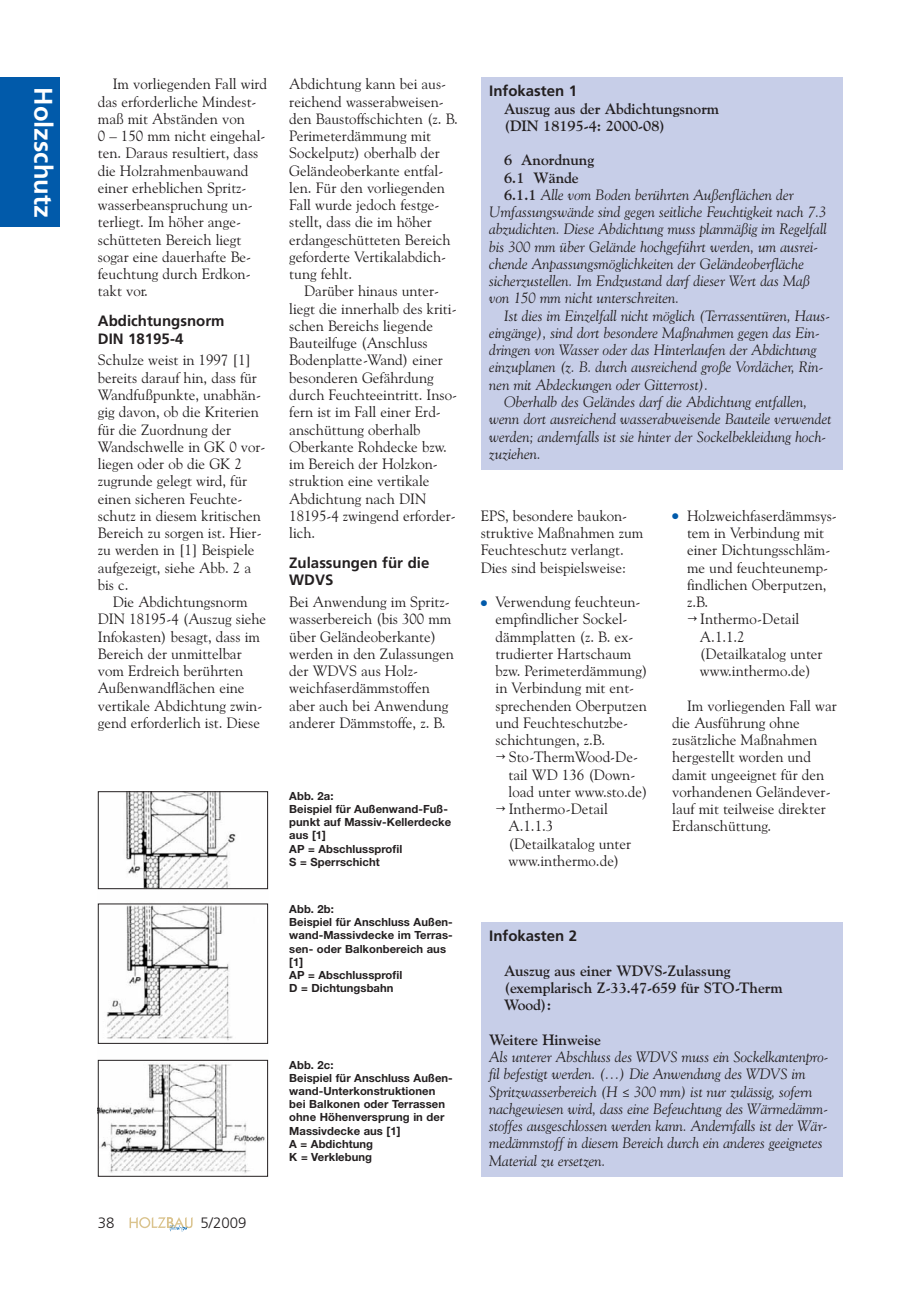
<style>
.page{position:relative;width:919px;height:1289px;background:#fff}
.page>*{position:absolute;margin:0;border:0;box-sizing:border-box;transform-origin:0 0}
.t1{font:700 25.5px "Frutiger";color:#fff}
.t2{font:15px/17.2px "Goudy Old Style BT";color:#231f20}
.t3{font:italic 15px/17.2px "Goudy Old Style BT";color:#231f20}
.t4{font:700 15px/17.2px "Goudy Old Style BT";color:#231f20}
.t5{font:700 15px/17.2px "Frutiger";color:#231f20}
.t6{font:300 15px "Frutiger";color:#231f20}
.t7{font:700 11.25px/13.2px "Helvetica Neue";letter-spacing:.005em;color:#231f20}
.s1{font-weight:700;font-style:normal}
.s2{color:#015aaa}
.s3{font-family:"Letter Gothic Std";font-weight:700;font-style:italic}
.s4{font-family:"Adobe Garamond Pro"}
</style>
<div class="page">
<svg style="left:129px;top:1217px;width:63px;height:14px"></svg>
<div style="left:0;top:77px;width:60px;height:150px;background:#015aaa"></div>
<div style="left:480px;top:77px;width:362px;height:392px;background:#c7cee8"></div>
<div style="left:480px;top:922px;width:362px;height:254px;background:#c7cee8"></div>
<svg style="left:97px;top:791px;width:171px;height:386px"></svg>
<h1 class="t1" style="left:54px;top:87px;width:132px;rotate:90deg">Holzschutz</h1>
<p class="t2" style="left:98px;top:77px;width:171px;text-indent:15px">Im vorliegenden Fall wird das erforderliche Mindest&shy;maß mit Abständen von<br>0 – 150 mm nicht eingehal&shy;ten. Daraus resultiert, dass die Holzrahmenbauwand einer erheblichen Spritz&shy;wasserbeanspruchung un - ter liegt. Im höher ange&shy;schütteten Bereich liegt sogar eine dauerhafte Be - feuchtung durch Erdkon&shy;takt vor.</p>
<p class="t5" style="left:98px;top:314px;width:128px">Abdichtungsnorm<br>DIN 18195-4</p>
<p class="t2" style="left:98px;top:353px;width:169px">Schulze weist in 1997 [1] bereits darauf hin, dass für<br>Wandfußpunkte, unabhän&shy;gig davon, ob die Kriterien für die Zuordnung der<br>Wandschwelle in GK 0 vor&shy;liegen oder ob die GK 2 zugrunde gelegt wird, für einen sicheren Feuchte&shy;schutz in diesem kritischen<br>Bereich zu sorgen ist. Hier&shy;zu werden in [1] Beispiele aufgezeigt, siehe Abb. 2 a bis c.</p>
<p class="t2" style="left:98px;top:594px;width:170px;text-indent:15px">Die Abdichtungsnorm<br>DIN 18195-4 (Auszug siehe<br>Infokasten) besagt, dass im<br>Bereich der unmittelbar vom Erdreich berührten<br>Außenwandflächen eine vertikale Abdichtung zwin&shy;gend erforderlich ist. Diese</p>
<p class="t2" style="left:289px;top:77px;width:170px">Abdichtung kann bei aus&shy;reichend wasserabweisen&shy;den Baustoffschichten (z. B.<br>Perimeterdämmung mit<br>Sockelputz) oberhalb der<br>Geländeoberkante entfal&shy;len. Für den vorliegenden<br>Fall wurde jedoch festge&shy;stellt, dass die im höher erdangeschütteten Bereich geforderte Vertikalabdich&shy;tung fehlt.</p>
<p class="t2" style="left:289px;top:284px;width:169px;text-indent:15px">Darüber hinaus unter&shy;liegt die innerhalb des kriti&shy;schen Bereichs liegende<br>Bauteilfuge (Anschluss<br>Bodenplatte-Wand) einer besonderen Gefährdung durch Feuchteeintritt. Inso&shy;fern ist im Fall einer Erd - anschüttung oberhalb<br>Oberkante Rohdecke bzw. im Bereich der Holzkon&shy;struktion eine vertikale<br>Abdichtung nach DIN<br>18195-4 zwingend erforder&shy;lich.</p>
<p class="t5" style="left:289px;top:555px;width:141px">Zulassungen für die<br>WDVS</p>
<p class="t2" style="left:289px;top:594px;width:166px">Bei Anwendung im Spritz&shy;wasserbereich (bis 300 mm über Geländeoberkante) werden in den Zulassungen der WDVS aus Holz - weichfaserdämmstoffen aber auch bei Anwendung anderer Dämmstoffe, z. B.</p>
<p class="t7" style="left:289px;top:790px;width:163px">Abb. 2a:<br>Beispiel für Außenwand-Fuß&shy;punkt auf Massiv-Kellerdecke aus [1]<br>AP = Abschlussprofil<br>S = Sperrschicht</p>
<p class="t7" style="left:289px;top:903px;width:165px">Abb. 2b:<br>Beispiel für Anschluss Außen&shy;wand-Massivdecke im Terras&shy;sen- oder Balkonbereich aus [1]<br>AP = Abschlussprofil<br>D = Dichtungsbahn</p>
<p class="t6" style="left:98px;top:1216px;width:18px">38</p>
<p class="t6" style="left:200px;top:1216px;width:47px">5/2009</p>
<p class="t7" style="left:289px;top:1059px;width:165px">Abb. 2c:<br>Beispiel für Anschluss Außen&shy;wand-Unterkonstruktionen bei Balkonen oder Terrassen ohne Höhenversprung in der<br>Massiv decke aus [1]<br>A = Abdichtung<br>K = Verklebung</p>
<p class="t5" style="left:489px;top:84px;width:89px">Infokasten 1</p>
<p class="t4" style="left:504px;top:101px;width:216px">Auszug aus der Abdichtungsnorm (DIN 18195-4: 2000-08)</p>
<p class="t4" style="left:504px;top:153px;width:91px">6 Anordnung</p>
<p class="t4" style="left:504px;top:170px;width:76px">6.1 Wände</p>
<p class="t3" style="left:504px;top:187px;width:291px"><span class="s1">6.1.1</span> Alle vom Boden berührten Außenflächen der</p>
<p class="t3" style="left:489px;top:204px;width:339px">Umfassungswände sind gegen seitliche Feuchtigkeit nach 7.3</p>
<p class="t3" style="left:489px;top:222px;width:339px">abzudichten. Diese Abdichtung muss planmäßig im Regelfall</p>
<p class="t3" style="left:489px;top:239px;width:330px">bis 300 mm über Gelände hochgeführt werden, um ausrei-</p>
<p class="t3" style="left:489px;top:256px;width:316px">chende Anpassungsmöglichkeiten der Geländeoberfläche</p>
<p class="t3" style="left:489px;top:273px;width:322px">sicherzustellen. Im Endzustand darf dieser Wert das Maß</p>
<p class="t3" style="left:489px;top:291px;width:191px">von 150 mm nicht unterschreiten.</p>
<p class="t3" style="left:504px;top:308px;width:328px">Ist dies im Einzelfall nicht möglich (Terrassentüren, Haus -</p>
<p class="t3" style="left:489px;top:325px;width:332px">eingänge), sind dort besondere Maßnahmen gegen das Ein-</p>
<p class="t3" style="left:489px;top:342px;width:329px">dringen von Wasser oder das Hinterlaufen der Abdichtung</p>
<p class="t3" style="left:489px;top:360px;width:336px">einzuplanen (z. B. durch ausreichend große Vordächer, Rin-</p>
<p class="t3" style="left:489px;top:377px;width:220px">nen mit Abdeckungen oder Gitterrost).</p>
<p class="t3" style="left:504px;top:394px;width:304px">Oberhalb des Geländes darf die Abdichtung entfallen,</p>
<p class="t3" style="left:489px;top:411px;width:344px">wenn dort ausreichend wasserabweisende Bauteile verwendet</p>
<p class="t3" style="left:489px;top:429px;width:339px">werden; andernfalls ist sie hinter der Sockelbekleidung hoch-</p>
<p class="t3" style="left:489px;top:446px;width:53px">zuziehen.</p>
<p class="t2" style="left:480px;top:508px;width:164px">EPS, besondere baukon&shy;struktive Maßnahmen zum<br>Feuchteschutz verlangt.<br>Dies sind beispielsweise:</p>
<p class="t2" style="left:495px;top:594px;width:153px;text-indent:-15px"><span class="s2">●</span> Verwendung feuchteun - empfindlicher Sockel - dämmplatten (z. B. ex - tru dierter Hartschaum bzw. Perimeterdämmung) in Verbindung mit ent&shy;sprechenden Oberputzen und Feuchteschutzbe&shy;schichtungen, z.B.</p>
<p class="t2" style="left:508px;top:749px;width:141px;text-indent:-13px"><span class="s3">→</span> Sto-ThermWood-De - tail WD 136 (Down - load unter www.sto.de)</p>
<p class="t2" style="left:508px;top:801px;width:124px;text-indent:-13px"><span class="s3">→</span> Inthermo-Detail<br>A.1.1.3 (Detailkatalog unter www.inthermo.de)</p>
<p class="t2" style="left:687px;top:508px;width:151px;text-indent:-15px"><span class="s2">●</span> Holzweichfaserdämmsys - tem in Verbindung mit einer Dichtungsschläm&shy;me und feuchteunemp&shy;findlichen Oberputzen, z.B.</p>
<p class="t2" style="left:700px;top:611px;width:124px;text-indent:-13px"><span class="s3">→</span> Inthermo-Detail<br>A.1.1.2 (Detailkatalog unter www.inthermo.de)</p>
<p class="t2" style="left:672px;top:698px;width:166px;text-indent:15px">Im vorliegenden Fall war die Ausführung ohne zusätzliche Maßnahmen hergestellt worden und damit ungeeignet für den vorhandenen Geländever&shy;lauf mit teilweise direkter<br>Erdanschüttung.</p>
<p class="t5" style="left:489px;top:928px;width:89px">Infokasten 2</p>
<p class="t4" style="left:504px;top:963px;width:280px">Auszug aus einer WDVS-Zulassung (exemplarisch Z-33.47-659 für STO-Therm<br>Wood):</p>
<p class="t4" style="left:489px;top:1032px;width:113px">Weitere Hinweise</p>
<p class="t3" style="left:489px;top:1049px;width:341px">Als unterer Abschluss des WDVS muss ein Sockelkantenpro&shy;fil befestigt werden. (…) Die Anwendung des WDVS im Spritzwasserbereich (H <span class="s4">≤</span> 300 mm) ist nur zulässig, sofern nachgewiesen wird, dass eine Befeuchtung des Wärmedämm&shy;stoffes ausgeschlossen werden kann. Andernfalls ist der Wär&shy;medämmstoff in diesem Bereich durch ein anderes geeignetes Material zu ersetzen.</p>
</div>
